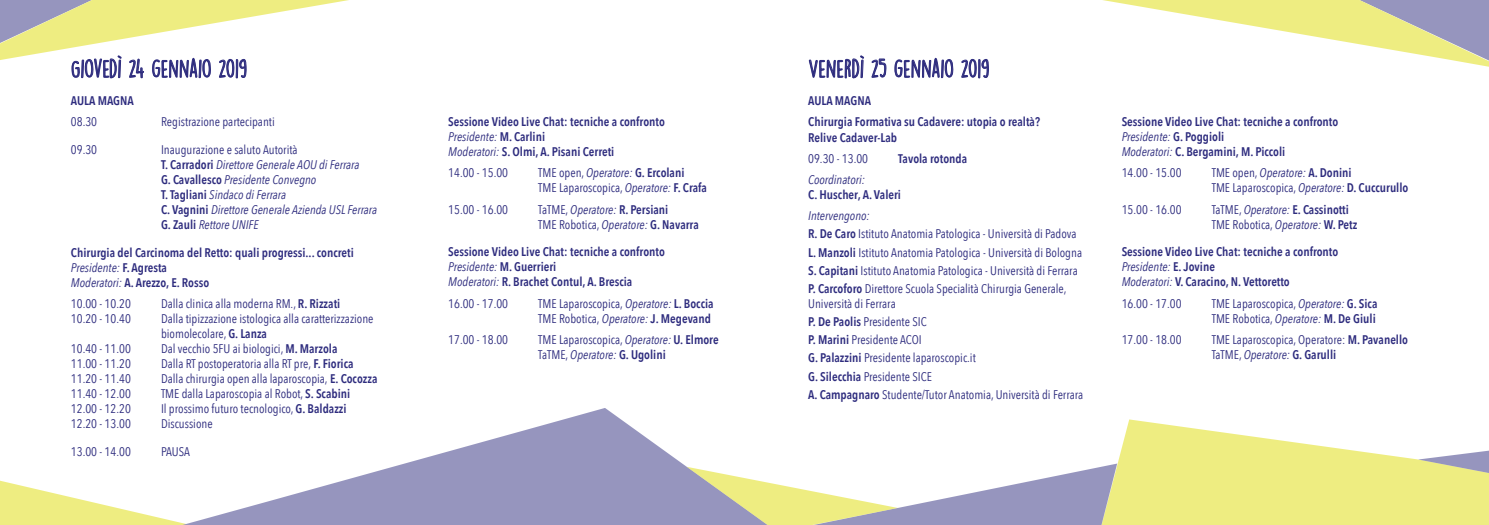
<style>
.page{position:relative;width:1489px;height:525px;background:#fff}
.page>*{position:absolute;margin:0;border:0;box-sizing:border-box;transform-origin:0 0}
.t1{font:22.5px "DK Lemon Yellow Sun";color:#2e2c7e}
.t2{font:12.5px/18.1px "Avenir Next Condensed";color:#2e2c7e}
.t3{font:600 12.5px/15px "Avenir Next Condensed";color:#2e2c7e}
.t4{font:italic 12.5px/15px "Avenir Next Condensed";color:#2e2c7e}
.s1{font-style:normal}
.s2{font-weight:600;font-style:normal}
.s3{font-weight:400;font-style:italic}
.s4{font-weight:600}
.s5{font-style:italic}
</style>
<div class="page">
<svg style="left:0;top:480px;width:96px;height:44px"></svg>
<svg style="left:1103px;top:0;width:385px;height:67px"></svg>
<svg style="left:96px;top:408px;width:590px;height:116px"></svg>
<svg style="left:1117px;top:419px;width:300px;height:105px;fill:#eeed81"></svg>
<svg style="left:1417px;top:450px;width:71px;height:74px;background:#e2e192"></svg>
<svg style="left:0;top:0;width:349px;height:79px"></svg>
<svg style="left:808px;top:55px;width:56px;height:24px"></svg>
<svg style="left:871px;top:58px;width:16px;height:20px"></svg>
<svg style="left:894px;top:57px;width:59px;height:22px"></svg>
<svg style="left:961px;top:58px;width:28px;height:21px"></svg>
<svg style="left:686px;top:463px;width:431px;height:61px"></svg>
<h1 class="t1" style="left:71px;top:55px;width:178px">GIOVEDÌ 24 GENNAIO 2019</h1>
<p class="t3" style="left:71px;top:93px;width:64px">AULA MAGNA</p>
<p class="t2" style="left:71px;top:112px;width:28px">08.30</p>
<p class="t2" style="left:161px;top:112px;width:115px">Registrazione partecipanti</p>
<p class="t2" style="left:71px;top:140px;width:28px">09.30</p>
<p class="t4" style="left:161px;top:142px;width:218px"><span class="s1">Inaugurazione e saluto Autorità<br></span><span class="s2">T. Carradori</span> Direttore Generale AOU di Ferrara<br><span class="s2">G. Cavallesco</span> Presidente Convegno<br><span class="s2">T. Tagliani</span> Sindaco di Ferrara<br><span class="s2">C. Vagnini</span> Direttore Generale Azienda USL Ferrara <span class="s2">G. Zauli</span> Rettore UNIFE</p>
<p class="t3" style="left:71px;top:244px;width:284px">Chirurgia del Carcinoma del Retto: quali progressi... concreti<br><span class="s3">Presidente:</span> F. Agresta<br><span class="s3">Moderatori:</span> A. Arezzo, E. Rosso</p>
<p class="t2" style="left:71px;top:294px;width:61px">10.00 - 10.20</p>
<p class="t2" style="left:161px;top:294px;width:181px">Dalla clinica alla moderna RM., <span class="s4">R. Rizzati</span></p>
<p class="t2" style="left:71px;top:309px;width:61px">10.20 - 10.40</p>
<p class="t2" style="left:161px;top:310px;width:214px;line-height:15px">Dalla tipizzazione istologica alla caratterizzazione biomolecolare, <span class="s4">G. Lanza</span></p>
<p class="t2" style="left:71px;top:339px;width:61px">10.40 - 11.00</p>
<p class="t2" style="left:161px;top:339px;width:178px">Dal vecchio 5FU ai biologici, <span class="s4">M. Marzola</span></p>
<p class="t2" style="left:71px;top:354px;width:61px">11.00 - 11.20</p>
<p class="t2" style="left:161px;top:354px;width:194px">Dalla RT postoperatoria alla RT pre, <span class="s4">F. Fiorica</span></p>
<p class="t2" style="left:71px;top:369px;width:61px">11.20 - 11.40</p>
<p class="t2" style="left:161px;top:369px;width:218px">Dalla chirurgia open alla laparoscopia, <span class="s4">E. Cocozza</span></p>
<p class="t2" style="left:71px;top:384px;width:61px">11.40 - 12.00</p>
<p class="t2" style="left:161px;top:384px;width:191px">TME dalla Laparoscopia al Robot, <span class="s4">S. Scabini</span></p>
<p class="t2" style="left:71px;top:399px;width:61px">12.00 - 12.20</p>
<p class="t2" style="left:161px;top:399px;width:187px">Il prossimo futuro tecnologico, <span class="s4">G. Baldazzi</span></p>
<p class="t2" style="left:71px;top:414px;width:61px">12.20 - 13.00</p>
<p class="t2" style="left:161px;top:414px;width:53px">Discussione</p>
<p class="t2" style="left:71px;top:441px;width:61px">13.00 - 14.00</p>
<p class="t2" style="left:161px;top:441px;width:30px">PAUSA</p>
<p class="t3" style="left:448px;top:114px;width:218px">Sessione Video Live Chat: tecniche a confronto<br><span class="s3">Presidente:</span> M. Carlini<br><span class="s3">Moderatori:</span> S. Olmi, A. Pisani Cerreti</p>
<p class="t2" style="left:448px;top:163px;width:61px">14.00 - 15.00</p>
<p class="t2" style="left:538px;top:165px;width:170px;line-height:15px">TME open, <span class="s5">Operatore:</span> <span class="s4">G. Ercolani<br></span>TME Laparoscopica, <span class="s5">Operatore:</span> <span class="s4">F. Crafa</span></p>
<p class="t2" style="left:448px;top:199px;width:61px">15.00 - 16.00</p>
<p class="t4" style="left:538px;top:202px;width:162px"><span class="s1">TaTME,</span> Operatore: <span class="s2">R. Persiani<br></span><span class="s1">TME Robotica,</span> Operatore: <span class="s2">G. Navarra</span></p>
<p class="t3" style="left:448px;top:244px;width:218px">Sessione Video Live Chat: tecniche a confronto<br><span class="s3">Presidente:</span> M. Guerrieri<br><span class="s3">Moderatori:</span> R. Brachet Contul, A. Brescia</p>
<p class="t2" style="left:448px;top:293px;width:61px">16.00 - 17.00</p>
<p class="t2" style="left:538px;top:295px;width:177px;line-height:15px">TME Laparoscopica, <span class="s5">Operatore:</span> <span class="s4">L. Boccia<br></span>TME Robotica, <span class="s5">Operatore:</span> <span class="s4">J. Megevand</span></p>
<p class="t2" style="left:448px;top:329px;width:61px">17.00 - 18.00</p>
<p class="t2" style="left:538px;top:331px;width:182px;line-height:15px">TME Laparoscopica, <span class="s5">Operatore:</span> <span class="s4">U. Elmore<br></span>TaTME, <span class="s5">Operatore:</span> <span class="s4">G. Ugolini</span></p>
<h1 class="t1" style="left:808px;top:55px;width:183px">VENERDÌ 25 GENNAIO 2019</h1>
<p class="t3" style="left:808px;top:90px;width:233px;line-height:21.2px">AULA MAGNA<br>Chirurgia Formativa su Cadavere: utopia o realtà?</p>
<p class="t3" style="left:808px;top:129px;width:90px">Relive Cadaver-Lab</p>
<p class="t2" style="left:808px;top:149px;width:61px">09.30 - 13.00</p>
<p class="t3" style="left:898px;top:150px;width:70px">Tavola rotonda</p>
<p class="t4" style="left:808px;top:172px;width:58px">Coordinatori:</p>
<p class="t3" style="left:808px;top:187px;width:94px">C. Huscher, A. Valeri</p>
<p class="t2" style="left:808px;top:206px;width:275px"><span class="s5">Intervengono:<br></span><span class="s4">R. De Caro</span> Istituto Anatomia Patologica - Università di Padova <span class="s4">L. Manzoli</span> Istituto Anatomia Patologica - Università di Bologna <span class="s4">S. Capitani</span> Istituto Anatomia Patologica - Università di Ferrara <span class="s4">P. Carcoforo</span> Direttore Scuola Specialità Chirurgia Generale,</p>
<p class="t2" style="left:808px;top:294px;width:276px">Università di Ferrara<br><span class="s4">P. De Paolis</span> Presidente SIC<br><span class="s4">P. Marini</span> Presidente ACOI<br><span class="s4">G. Palazzini</span> Presidente laparoscopic.it<br><span class="s4">G. Silecchia</span> Presidente SICE<br><span class="s4">A. Campagnaro</span> Studente/Tutor Anatomia, Università di Ferrara</p>
<p class="t3" style="left:1121px;top:114px;width:218px">Sessione Video Live Chat: tecniche a confronto<br><span class="s3">Presidente:</span> G. Poggioli<br><span class="s3">Moderatori:</span> C. Bergamini, M. Piccoli</p>
<p class="t2" style="left:1121px;top:163px;width:61px">14.00 - 15.00</p>
<p class="t2" style="left:1211px;top:165px;width:198px;line-height:15px">TME open, <span class="s5">Operatore:</span> <span class="s4">A. Donini<br></span>TME Laparoscopica, <span class="s5">Operatore:</span> <span class="s4">D. Cuccurullo</span></p>
<p class="t2" style="left:1121px;top:199px;width:61px">15.00 - 16.00</p>
<p class="t4" style="left:1211px;top:202px;width:147px"><span class="s1">TaTME,</span> Operatore: <span class="s2">E. Cassinotti<br></span><span class="s1">TME Robotica,</span> Operatore: <span class="s2">W. Petz</span></p>
<p class="t3" style="left:1121px;top:244px;width:218px">Sessione Video Live Chat: tecniche a confronto<br><span class="s3">Presidente:</span> E. Jovine<br><span class="s3">Moderatori:</span> V. Caracino, N. Vettoretto</p>
<p class="t2" style="left:1121px;top:293px;width:61px">16.00 - 17.00</p>
<p class="t2" style="left:1211px;top:295px;width:167px;line-height:15px">TME Laparoscopica, <span class="s5">Operatore:</span> <span class="s4">G. Sica<br></span>TME Robotica, <span class="s5">Operatore:</span> <span class="s4">M. De Giuli</span></p>
<p class="t2" style="left:1121px;top:329px;width:61px">17.00 - 18.00</p>
<p class="t2" style="left:1211px;top:331px;width:198px;line-height:15px">TME Laparoscopica, Operatore: <span class="s4">M. Pavanello<br></span>TaTME, <span class="s5">Operatore:</span> <span class="s4">G. Garulli</span></p>
</div>
